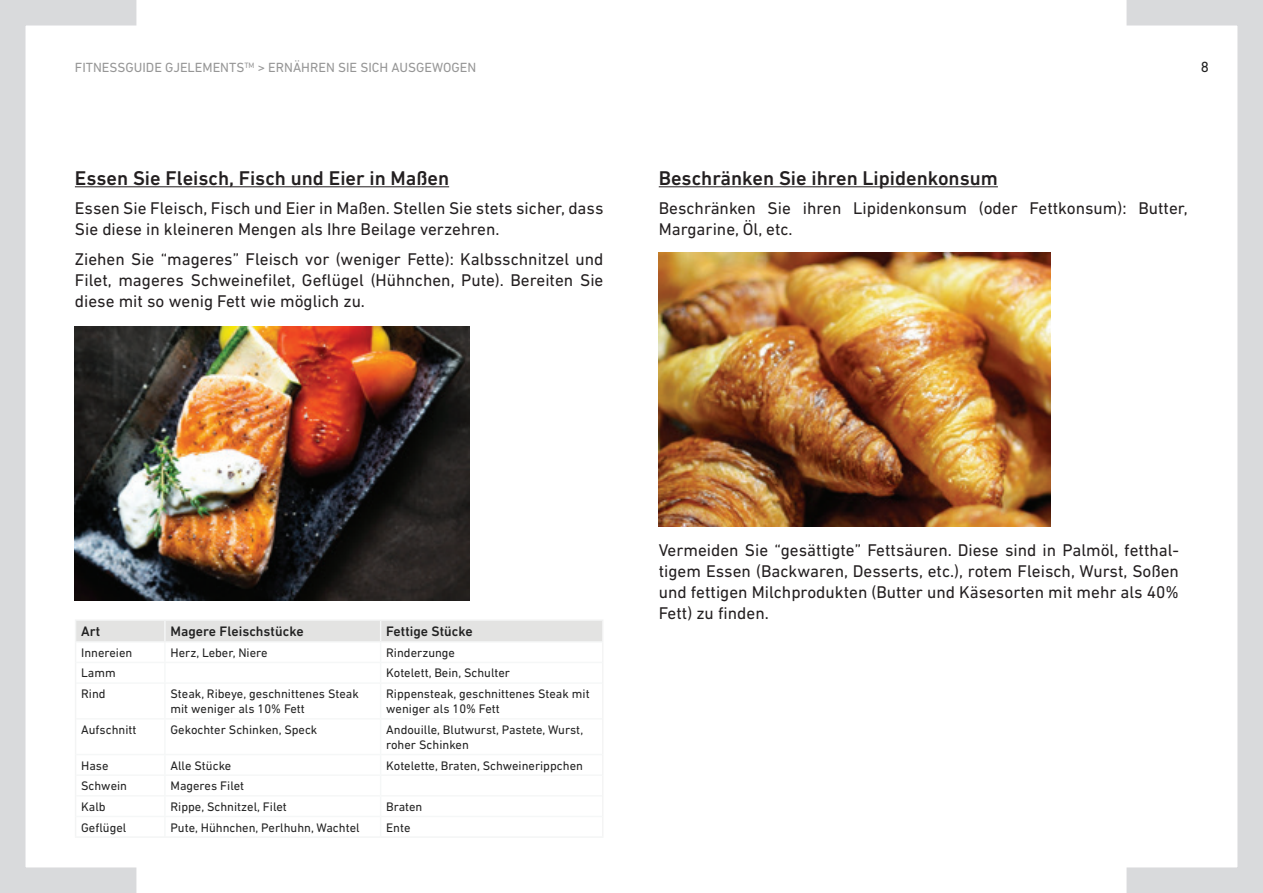
<style>
.page{position:relative;width:1263px;height:893px;background:#fff}
.page>*{position:absolute;margin:0;border:0;box-sizing:border-box;transform-origin:0 0}
.t1{font:500 20.25px "DIN Next LT Pro";color:#231f20}
.t2{font:17.25px/21px "DIN Next LT Pro";color:#231f20}
.t3{font:15px "DIN Next LT Pro";color:#222}
.t4{font:500 13.95px "DIN Next LT Pro";color:#222}
.t5{font:13.5px "DIN Next LT Pro";color:#969696}
.t6{font:12.6px/15.1px "DIN Next LT Pro";color:#222}
</style>
<div class="page">
<div style="left:0;top:0;width:149px;height:893px;border:26px solid #d9dadc"></div>
<div style="left:1114px;top:0;width:149px;height:893px;border:26px solid #d9dadc"></div>
<hr style="left:659px;top:186px;width:339px;height:1px;background:#231f20">
<img style="left:659px;top:252px;width:391px;height:274px">
<hr style="left:75px;top:186px;width:374px;height:1px;background:#231f20">
<hr style="left:76px;top:682px;width:89px;height:2px;background:#f5f7f7">
<hr style="left:165px;top:682px;width:216px;height:2px;background:#f5f7f7">
<hr style="left:164px;top:684px;width:2px;height:34px;background:#f5f7f7">
<hr style="left:381px;top:682px;width:221px;height:2px;background:#f5f7f7">
<hr style="left:380px;top:684px;width:1px;height:34px;background:#f5f7f7">
<hr style="left:76px;top:718px;width:89px;height:1px;background:#f5f7f7">
<hr style="left:165px;top:718px;width:216px;height:1px;background:#f5f7f7">
<hr style="left:164px;top:719px;width:2px;height:35px;background:#f5f7f7">
<hr style="left:381px;top:718px;width:221px;height:1px;background:#f5f7f7">
<hr style="left:380px;top:719px;width:1px;height:35px;background:#f5f7f7">
<hr style="left:76px;top:754px;width:89px;height:1px;background:#f5f7f7">
<hr style="left:165px;top:754px;width:216px;height:1px;background:#f5f7f7">
<hr style="left:381px;top:754px;width:221px;height:1px;background:#f5f7f7">
<hr style="left:76px;top:774px;width:89px;height:2px;background:#f5f7f7">
<hr style="left:165px;top:774px;width:216px;height:2px;background:#f5f7f7">
<hr style="left:381px;top:774px;width:221px;height:2px;background:#f5f7f7">
<hr style="left:76px;top:795px;width:89px;height:1px;background:#f5f7f7">
<hr style="left:165px;top:795px;width:216px;height:1px;background:#f5f7f7">
<hr style="left:164px;top:796px;width:2px;height:20px;background:#f5f7f7">
<hr style="left:381px;top:795px;width:221px;height:1px;background:#f5f7f7">
<hr style="left:76px;top:816px;width:89px;height:1px;background:#f5f7f7">
<hr style="left:165px;top:816px;width:216px;height:1px;background:#f5f7f7">
<hr style="left:381px;top:816px;width:221px;height:1px;background:#f5f7f7">
<hr style="left:75px;top:619px;width:90px;height:2px;background:#f3f4f4">
<hr style="left:165px;top:619px;width:216px;height:2px;background:#f3f4f4">
<hr style="left:381px;top:619px;width:222px;height:2px;background:#f3f4f4">
<svg style="left:75px;top:621px;width:528px;height:62px"></svg>
<hr style="left:75px;top:683px;width:1px;height:36px;background:#f3f4f4">
<hr style="left:602px;top:683px;width:1px;height:36px;background:#f3f4f4">
<hr style="left:75px;top:719px;width:1px;height:35px;background:#f3f4f4">
<hr style="left:602px;top:719px;width:1px;height:35px;background:#f3f4f4">
<svg style="left:75px;top:755px;width:1px;height:81px"></svg>
<svg style="left:602px;top:755px;width:1px;height:81px"></svg>
<hr style="left:75px;top:836px;width:90px;height:2px;background:#f3f4f4">
<hr style="left:165px;top:836px;width:216px;height:2px;background:#f3f4f4">
<hr style="left:381px;top:836px;width:222px;height:2px;background:#f3f4f4">
<img style="left:75px;top:326px;width:394px;height:274px">
<p class="t5" style="left:75px;top:60px;width:403px">FITNESSGUIDE GJELEMENTS<sup>TM</sup> &gt; ERNÄHREN SIE SICH AUSGEWOGEN</p>
<p class="t3" style="left:1201px;top:59px;width:10px">8</p>
<p class="t1" style="left:75px;top:166px;width:376px">Essen Sie Fleisch, Fisch und Eier in Maßen</p>
<p class="t2" style="left:75px;top:198px;width:530px">Essen Sie Fleisch, Fisch und Eier in Maßen. Stellen Sie stets sicher, dass<br>Sie diese in kleineren Mengen als Ihre Beilage verzehren.</p>
<p class="t2" style="left:75px;top:248px;width:530px;text-align:justify">Ziehen Sie “mageres” Fleisch vor (weniger Fette): Kalbsschnitzel und Filet, mageres Schweinefilet, Geflügel (Hühnchen, Pute). Bereiten Sie diese mit so wenig Fett wie möglich zu.</p>
<p class="t1" style="left:659px;top:166px;width:341px">Beschränken Sie ihren Lipidenkonsum</p>
<p class="t2" style="left:659px;top:198px;width:530px">Beschränken Sie ihren Lipidenkonsum (oder Fettkonsum): Butter,<br>Margarine, Öl, etc.</p>
<p class="t4" style="left:81px;top:623px;width:21px">Art</p>
<p class="t4" style="left:170px;top:623px;width:135px">Magere Fleischstücke</p>
<p class="t4" style="left:386px;top:623px;width:88px">Fettige Stücke</p>
<p class="t6" style="left:81px;top:645px;width:53px">Innereien</p>
<p class="t6" style="left:170px;top:645px;width:99px">Herz, Leber, Niere</p>
<p class="t6" style="left:386px;top:645px;width:70px">Rinderzunge</p>
<p class="t6" style="left:81px;top:665px;width:36px">Lamm</p>
<p class="t6" style="left:386px;top:665px;width:125px">Kotelett, Bein, Schulter</p>
<p class="t6" style="left:81px;top:686px;width:26px">Rind</p>
<p class="t6" style="left:170px;top:686px;width:190px">Steak, Ribeye, geschnittenes Steak mit weniger als 10% Fett</p>
<p class="t6" style="left:386px;top:686px;width:205px">Rippensteak, geschnittenes Steak mit weniger als 10% Fett</p>
<p class="t6" style="left:81px;top:722px;width:57px">Aufschnitt</p>
<p class="t6" style="left:170px;top:722px;width:148px">Gekochter Schinken, Speck</p>
<p class="t6" style="left:386px;top:722px;width:198px">Andouille, Blutwurst, Pastete, Wurst, roher Schinken</p>
<p class="t6" style="left:81px;top:758px;width:29px">Hase</p>
<p class="t6" style="left:170px;top:758px;width:62px">Alle Stücke</p>
<p class="t6" style="left:386px;top:758px;width:198px">Kotelette, Braten, Schweinerippchen</p>
<p class="t6" style="left:81px;top:778px;width:47px">Schwein</p>
<p class="t6" style="left:170px;top:778px;width:75px">Mageres Filet</p>
<p class="t6" style="left:81px;top:799px;width:26px">Kalb</p>
<p class="t6" style="left:170px;top:799px;width:118px">Rippe, Schnitzel, Filet</p>
<p class="t6" style="left:386px;top:799px;width:38px">Braten</p>
<p class="t6" style="left:81px;top:819px;width:47px">Geflügel</p>
<p class="t6" style="left:170px;top:819px;width:191px">Pute, Hühnchen, Perlhuhn, Wachtel</p>
<p class="t6" style="left:386px;top:819px;width:26px">Ente</p>
<p class="t2" style="left:659px;top:540px;width:522px;text-align:justify">Vermeiden Sie “gesättigte” Fettsäuren. Diese sind in Palmöl, fetthal&shy;tigem Essen (Backwaren, Desserts, etc.), rotem Fleisch, Wurst, Soßen und fettigen Milchprodukten (Butter und Käsesorten mit mehr als 40% Fett) zu finden.</p>
</div>
